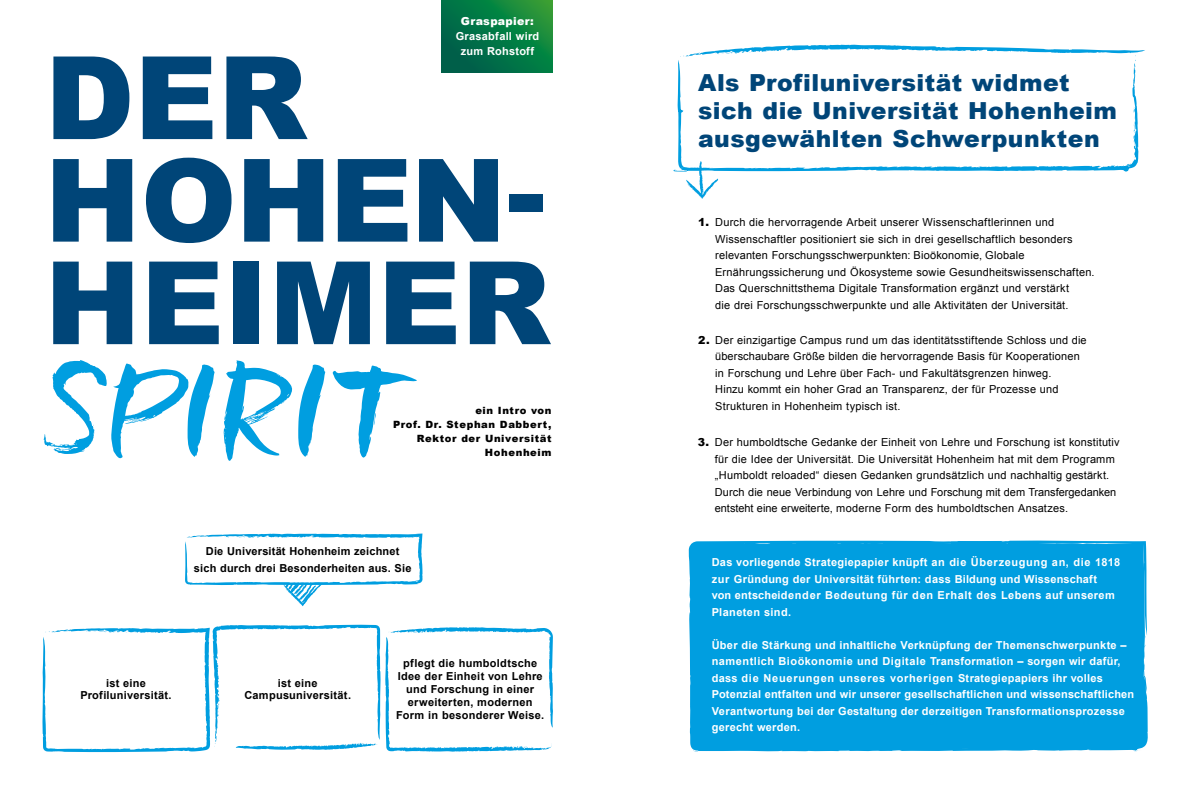
<style>
.page{position:relative;width:1191px;height:794px;background:#fff}
.page>*{position:absolute;margin:0;border:0;box-sizing:border-box;transform-origin:0 0}
.t1{font:900 115.3px/102.5px "Arial";color:#004578}
.t2{font:115px "Freeland";letter-spacing:-.02em;color:#009ee0}
.t3{font:900 23.5px/28px "Arial";letter-spacing:.02em;color:#004578}
.t4{font:11px/16.5px "Arial";letter-spacing:.02em;color:#000}
.t5{font:700 11px/16.5px "Arial";letter-spacing:.025em;color:#fff}
.t6{font:700 11px/13px "Arial";letter-spacing:.02em;color:#000;text-align:center}
.t7{font:900 11px "Arial";letter-spacing:.03em;color:#fff}
.t8{font:900 10px/14px "Arial";letter-spacing:.06em;color:#000;text-align:right}
.s1{font-weight:900}
</style>
<div class="page">
<svg style="left:441px;top:0;width:112px;height:72px;background:#067843"></svg>
<svg style="left:42px;top:625px;width:511px;height:127px"></svg>
<svg style="left:185px;top:533px;width:238px;height:73px"></svg>
<div style="left:689px;top:540px;width:459px;height:212px;background:#009ee0"></div>
<svg style="left:1144px;top:634px;width:2px;height:15px"></svg>
<svg style="left:1131px;top:745px;width:7px;height:6px"></svg>
<svg style="left:673px;top:60px;width:465px;height:112px"></svg>
<svg style="left:1129px;top:156px;width:5px;height:9px"></svg>
<svg style="left:679px;top:44px;width:466px;height:18px"></svg>
<svg style="left:686px;top:161px;width:32px;height:38px"></svg>
<p class="t7" style="left:461px;top:13px;width:74px">Graspapier:</p>
<p class="t5" style="left:456px;top:29px;width:85px;line-height:15px;text-align:center">Grasabfall wird zum Rohstoff</p>
<h1 class="t1" style="left:45px;top:43px;width:507px">DER<br>HOHEN-<br>HEIMER</h1>
<h2 class="t2" style="left:48px;top:336px;width:358px">SPIRIT</h2>
<p class="t8" style="left:393px;top:403px;width:160px">ein Intro von<br>Prof. Dr. Stephan Dabbert,<br>Rektor der Universität<br>Hohenheim</p>
<p class="t6" style="left:194px;top:543px;width:219px;line-height:17px">Die Universität Hohenheim zeichnet sich durch drei Besonderheiten aus. Sie</p>
<p class="t6" style="left:80px;top:677px;width:93px;line-height:12px">ist eine<br>Profiluniversität.</p>
<p class="t6" style="left:244px;top:677px;width:108px;line-height:12px">ist eine<br>Campusuniversität.</p>
<p class="t6" style="left:396px;top:656px;width:149px">pflegt die humboldtsche<br>Idee der Einheit von Lehre und Forschung in einer erweiterten, modernen<br>Form in besonderer Weise.</p>
<h3 class="t3" style="left:698px;top:68px;width:420px">Als Profiluniversität widmet sich die Universität Hohenheim ausgewählten Schwerpunkten</h3>
<p class="t4" style="left:715px;top:214px;width:381px;text-indent:-17px"><span class="s1">1.</span> Durch die hervorragende Arbeit unserer Wissenschaftlerinnen und Wissenschaftler positioniert sie sich in drei gesellschaftlich besonders relevanten Forschungsschwerpunkten: Bioökonomie, Globale Ernährungssicherung und Ökosysteme sowie Gesundheitswissenschaften.<br>Das Querschnittsthema Digitale Transformation ergänzt und verstärkt<br>die drei Forschungsschwerpunkte und alle Aktivitäten der Universität.</p>
<p class="t4" style="left:715px;top:332px;width:373px;text-indent:-17px"><span class="s1">2.</span> Der einzigartige Campus rund um das identitätsstiftende Schloss und die überschaubare Größe bilden die hervorragende Basis für Kooperationen in Forschung und Lehre über Fach- und Fakultätsgrenzen hinweg.<br>Hinzu kommt ein hoher Grad an Transparenz, der für Prozesse und Strukturen in Hohenheim typisch ist.</p>
<p class="t4" style="left:715px;top:434px;width:406px;text-indent:-17px"><span class="s1">3.</span> Der humboldtsche Gedanke der Einheit von Lehre und Forschung ist konstitutiv für die Idee der Universität. Die Universität Hohenheim hat mit dem Programm „Humboldt reloaded“ diesen Gedanken grundsätzlich und nachhaltig gestärkt.<br>Durch die neue Verbindung von Lehre und Forschung mit dem Transfergedanken entsteht eine erweiterte, moderne Form des humboldtschen Ansatzes.</p>
<p class="t5" style="left:711px;top:554px;width:410px">Das vorliegende Strategiepapier knüpft an die Überzeugung an, die 1818 zur Gründung der Universität führten: dass Bildung und Wissenschaft<br>von entscheidender Bedeutung für den Erhalt des Lebens auf unserem Planeten sind.</p>
<p class="t5" style="left:711px;top:637px;width:424px">Über die Stärkung und inhaltliche Verknüpfung der Themenschwerpunkte – namentlich Bioökonomie und Digitale Transformation – sorgen wir dafür, dass die Neuerungen unseres vorherigen Strategiepapiers ihr volles Potenzial entfalten und wir unserer gesellschaftlichen und wissenschaftlichen Verantwortung bei der Gestaltung der derzeitigen Transformationsprozesse gerecht werden.</p>
</div>
